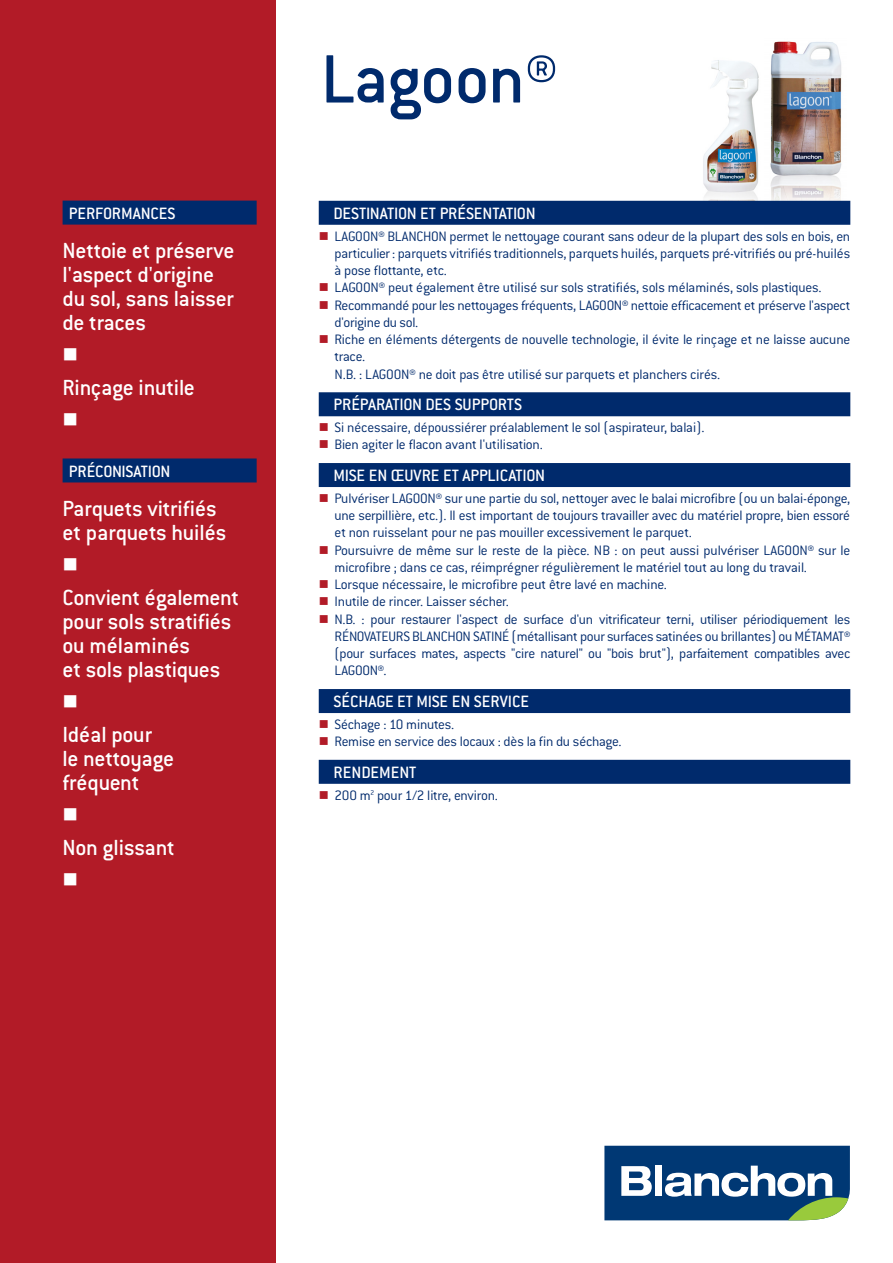
<style>
.page{position:relative;width:893px;height:1263px;background:#fff}
.page>*{position:absolute;margin:0;border:0;box-sizing:border-box;transform-origin:0 0}
.t1{font:500 75px "Conduit ITC";letter-spacing:-.015em;color:#002a6c}
.t2{font:500 24px/24px "Conduit ITC";letter-spacing:-.01em;color:#fff}
.t3{font:500 18px "Conduit ITC";color:#fff}
.t4{font:300 15px/17.2px "Conduit ITC";letter-spacing:-.015em;color:#002a6c}
</style>
<div class="page">
<img style="left:691px;top:60px;width:72px;height:141px">
<img style="left:765px;top:41px;width:81px;height:160px">
<div style="left:0;top:0;width:276px;height:1263px;background:#b21b27"></div>
<div style="left:319px;top:201px;width:531px;height:24px;background:#002a6c"></div>
<div style="left:319px;top:392px;width:531px;height:24px;background:#002a6c"></div>
<div style="left:319px;top:463px;width:531px;height:24px;background:#002a6c"></div>
<div style="left:319px;top:689px;width:531px;height:24px;background:#002a6c"></div>
<div style="left:319px;top:760px;width:531px;height:24px;background:#002a6c"></div>
<div style="left:63px;top:201px;width:194px;height:24px;background:#002a6c"></div>
<div style="left:63px;top:458px;width:194px;height:24px;background:#002a6c"></div>
<svg style="left:604px;top:1146px;width:246px;height:74px"></svg>
<p class="t3" style="left:69px;top:207px;width:108px">PERFORMANCES</p>
<h2 class="t2" style="left:63px;top:241px;width:173px">Nettoie et préserve l'aspect d'origine du sol, sans laisser de traces</h2>
<h2 class="t2" style="left:63px;top:378px;width:134px">Rinçage inutile</h2>
<p class="t3" style="left:69px;top:465px;width:103px">PRÉCONISATION</p>
<h2 class="t2" style="left:63px;top:499px;width:165px">Parquets vitrifiés et parquets huilés</h2>
<h2 class="t2" style="left:63px;top:588px;width:178px">Convient également pour sols stratifiés ou mélaminés<br>et sols plastiques</h2>
<h2 class="t2" style="left:63px;top:725px;width:113px">Idéal pour<br>le nettoyage fréquent</h2>
<h2 class="t2" style="left:63px;top:838px;width:114px">Non glissant</h2>
<h1 class="t1" style="left:321px;top:53px;width:239px">Lagoon®</h1>
<p class="t3" style="left:334px;top:207px;width:204px">DESTINATION ET PRÉSENTATION</p>
<p class="t4" style="left:334px;top:229px;width:517px">LAGOON® BLANCHON permet le nettoyage courant sans odeur de la plupart des sols en bois, en particulier : parquets vitrifiés traditionnels, parquets huilés, parquets pré-vitrifiés ou pré-huilés à pose flottante, etc.<br>LAGOON® peut également être utilisé sur sols stratifiés, sols mélaminés, sols plastiques.<br>Recommandé pour les nettoyages fréquents, LAGOON® nettoie efficacement et préserve l'aspect d'origine du sol.<br>Riche en éléments détergents de nouvelle technologie, il évite le rinçage et ne laisse aucune trace.<br>N.B. : LAGOON® ne doit pas être utilisé sur parquets et planchers cirés.</p>
<p class="t3" style="left:334px;top:399px;width:190px">PRÉPARATION DES SUPPORTS</p>
<p class="t4" style="left:334px;top:420px;width:372px">Si nécessaire, dépoussiérer préalablement le sol (aspirateur, balai).<br>Bien agiter le flacon avant l'utilisation.</p>
<p class="t3" style="left:334px;top:469px;width:213px">MISE EN ŒUVRE ET APPLICATION</p>
<p class="t4" style="left:334px;top:491px;width:517px">Pulvériser LAGOON® sur une partie du sol, nettoyer avec le balai microfibre (ou un balai-éponge, une serpillière, etc.). Il est important de toujours travailler avec du matériel propre, bien essoré et non ruisselant pour ne pas mouiller excessivement le parquet.<br>Poursuivre de même sur le reste de la pièce. NB : on peut aussi pulvériser LAGOON® sur le microfibre ; dans ce cas, réimprégner régulièrement le matériel tout au long du travail.<br>Lorsque nécessaire, le microfibre peut être lavé en machine.<br>Inutile de rincer. Laisser sécher.<br>N.B. : pour restaurer l'aspect de surface d'un vitrificateur terni, utiliser périodiquement les RÉNOVATEURS BLANCHON SATINÉ (métallisant pour surfaces satinées ou brillantes) ou MÉTAMAT® (pour surfaces mates, aspects "cire naturel" ou "bois brut"), parfaitement compatibles avec LAGOON®.</p>
<p class="t3" style="left:334px;top:695px;width:197px">SÉCHAGE ET MISE EN SERVICE</p>
<p class="t4" style="left:335px;top:717px;width:288px">Séchage : 10 minutes.<br>Remise en service des locaux : dès la fin du séchage.</p>
<p class="t3" style="left:334px;top:766px;width:84px">RENDEMENT</p>
<p class="t4" style="left:335px;top:788px;width:165px">200 m<sup>2</sup> pour 1/2 litre, environ.</p>
</div>
